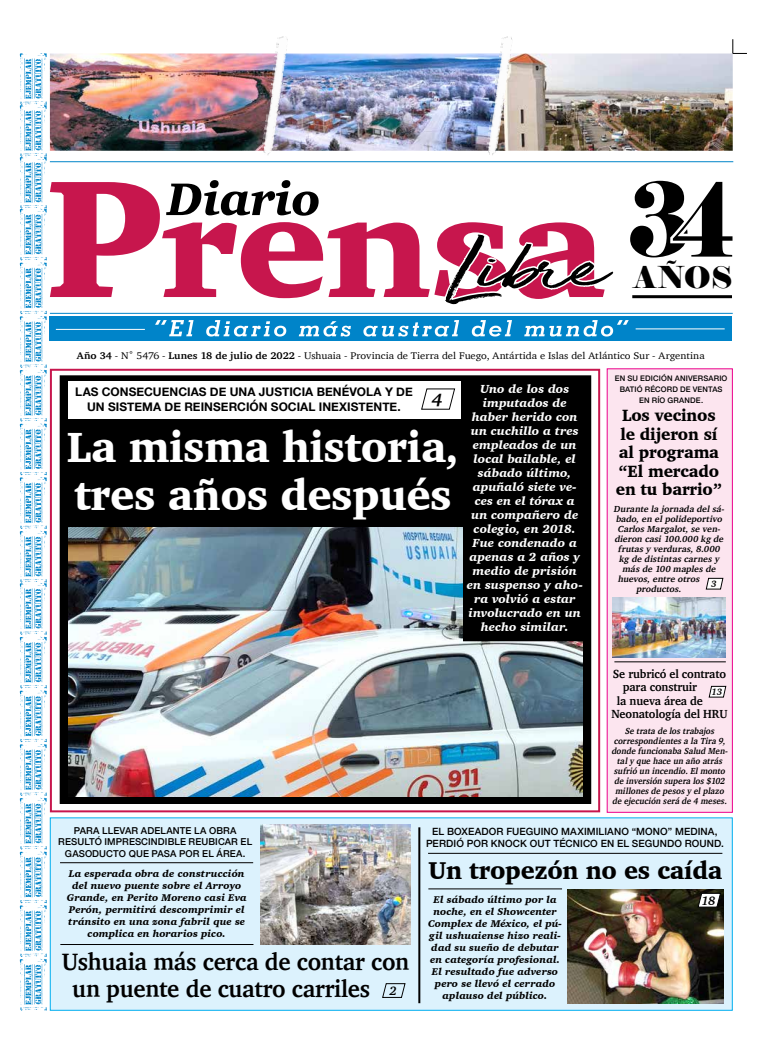
<style>
.page{position:relative;width:777px;height:1063px;background:#fff}
.page>*{position:absolute;margin:0;border:0;box-sizing:border-box;transform-origin:0 0}
.t1{font:102px "Elephant";color:#000;scale:.84 1}
.t2{font:900 43.3px/47.9px "Charter";letter-spacing:-.01em;color:#fff;scale:.95 1}
.t3{font:30.1px "Elephant";color:#000}
.t4{font:900 24.9px "Charter";letter-spacing:-.01em;color:#000;scale:.95 1}
.t5{font:700 24.4px/27px "Charter";letter-spacing:-.01em;color:#000;scale:.95 1}
.t6{font:italic 700 18.2px "Charter";color:#000}
.t7{font:900 16.7px/18.5px "Charter";letter-spacing:-.01em;color:#000;text-align:center;scale:.95 1}
.t8{font:italic 700 12.4px "Charter";color:#000}
.t9{font:700 12.1px "Charter";letter-spacing:-.01em;color:#000;scale:.95 1}
.t10{font:italic 900 12px/14px "Charter";letter-spacing:.005em;color:#fff;text-align:center}
.t11{font:700 11.9px/14.2px "Helvetica Neue";letter-spacing:.005em;color:#000;text-align:center}
.t12{font:italic 900 10px/12px "Charter";letter-spacing:.01em;color:#000;text-align:center}
.t13{font:500 10px/12px "Helvetica Neue";letter-spacing:.01em;color:#000;text-align:center}
.t14{font:9.9px "Charter";letter-spacing:.005em;color:#000;scale:1.07 1}
.t15{font:500 9.5px/11.4px "Helvetica Neue";letter-spacing:.01em;color:#000;text-align:center}
.t16{font:italic 700 9.4px "Charter";color:#000}
.t17{font:italic 700 9px/10px "Charter";color:#000;text-align:center;scale:.92 1}
.t18{font:italic 700 9px "Charter";color:#000}
.t19{font:500 7.7px/10.7px "Helvetica Neue";letter-spacing:.02em;color:#000;text-align:center}
.s1{font-weight:700}
</style>
<div class="page">
<img style="left:20px;top:39px;width:727px;height:972px">
<h1 class="t1" style="left:628px;top:156px;width:75px">3</h1>
<h1 class="t1" style="left:674px;top:156px;width:73px">4</h1>
<h3 class="t3" style="left:634px;top:258px;width:100px">AÑOS</h3>
<p class="t14" style="left:77px;top:347px;width:588px"><span class="s1">Año 34</span> - N˚ 5476 - <span class="s1">Lunes 18 de julio de 2022</span> - Ushuaia - Provincia de Tierra del Fuego, Antártida e Islas del Atlántico Sur - Argentina</p>
<p class="t11" style="left:75px;top:385px;width:339px">LAS CONSECUENCIAS DE UNA JUSTICIA BENÉVOLA Y DE<br>UN SISTEMA DE REINSERCIÓN SOCIAL INEXISTENTE.</p>
<h2 class="t2" style="left:67px;top:422px;width:414px">La misma historia, tres años después</h2>
<h3 class="t6" style="left:432px;top:384px;width:12px">4</h3>
<p class="t10" style="left:467px;top:382px;width:117px">Uno de los dos imputados de haber herido con un cuchillo a tres empleados de un local bailable, el sábado último, apuñaló siete ve&shy;ces en el tórax a un compañero de colegio, en 2018.<br>Fue condenado a apenas a 2 años y medio de prisión en suspenso y aho&shy;ra volvió a estar involucrado en un hecho similar.</p>
<p class="t19" style="left:615px;top:373px;width:114px">EN SU EDICIÓN ANIVERSARIO<br>BATIÓ RÉCORD DE VENTAS<br>EN RÍO GRANDE.</p>
<h3 class="t7" style="left:616px;top:406px;width:113px">Los vecinos le dijeron sí al programa “El mercado en tu barrio”</h3>
<p class="t18" style="left:613px;top:501px;width:115px">Durantelajornadadelsá-</p>
<p class="t18" style="left:615px;top:511px;width:110px">bado,en elpolideportivo</p>
<p class="t18" style="left:617px;top:521px;width:107px">CarlosMargalot,seven-</p>
<p class="t18" style="left:614px;top:531px;width:113px">dieron casi100.000 kgde</p>
<p class="t18" style="left:618px;top:541px;width:106px">frutasyverduras,8.000</p>
<p class="t18" style="left:618px;top:551px;width:104px">kgdedistintascarnesy</p>
<p class="t18" style="left:622px;top:561px;width:98px">másde100 maplesde</p>
<p class="t18" style="left:618px;top:571px;width:86px">huevos,entreotros</p>
<p class="t18" style="left:636px;top:581px;width:49px">productos.</p>
<p class="t16" style="left:711px;top:576px;width:7px">3</p>
<p class="t9" style="left:613px;top:663px;width:121px">Se rubricó el contrato</p>
<p class="t9" style="left:623px;top:677px;width:80px">para construir</p>
<p class="t9" style="left:617px;top:690px;width:92px">la nueva área de</p>
<p class="t9" style="left:611px;top:703px;width:124px">Neonatología del HRU</p>
<p class="t17" style="left:611px;top:726px;width:131px">Setratadelostrabajos correspondientesalaTira9, dondefuncionabaSaludMen&shy;talyquehaceunañoatrás sufrióunincendio.Elmonto deinversiónsuperalos$102 millonesdepesosyelplazo deejecuciónseráde4meses.</p>
<p class="t16" style="left:711px;top:684px;width:12px">13</p>
<p class="t15" style="left:58px;top:824px;width:195px">PARA LLEVAR ADELANTE LA OBRA<br>RESULTÓ IMPRESCINDIBLE REUBICAR EL<br>GASODUCTO QUE PASA POR EL ÁREA.</p>
<p class="t12" style="left:67px;top:868px;width:181px">La esperada obra de construcción del nuevo puente sobre el Arroyo<br>Grande, en Perito Moreno casi Eva<br>Perón, permitirá descomprimir el tránsito en una zona fabril que se complica en horarios pico.</p>
<h3 class="t5" style="left:72px;top:948px;width:356px;text-indent:-11px">Ushuaia más cerca de contar con un puente de cuatro carriles</h3>
<p class="t8" style="left:389px;top:980px;width:9px">2</p>
<p class="t13" style="left:426px;top:825px;width:299px">EL BOXEADOR FUEGUINO MAXIMILIANO “MONO” MEDINA,<br>PERDIÓ POR KNOCK OUT TÉCNICO EN EL SEGUNDO ROUND.</p>
<h3 class="t4" style="left:428px;top:855px;width:311px">Un tropezón no es caída</h3>
<p class="t12" style="left:428px;top:893px;width:135px">El sábado último por la noche, en el Showcenter<br>Complex de México, el pú&shy;gil ushuaiense hizo reali&shy;dad su sueño de debutar en categoría profesional.<br>El resultado fue adverso pero se llevó el cerrado aplauso del público.</p>
<p class="t8" style="left:701px;top:890px;width:15px">18</p>
</div>
